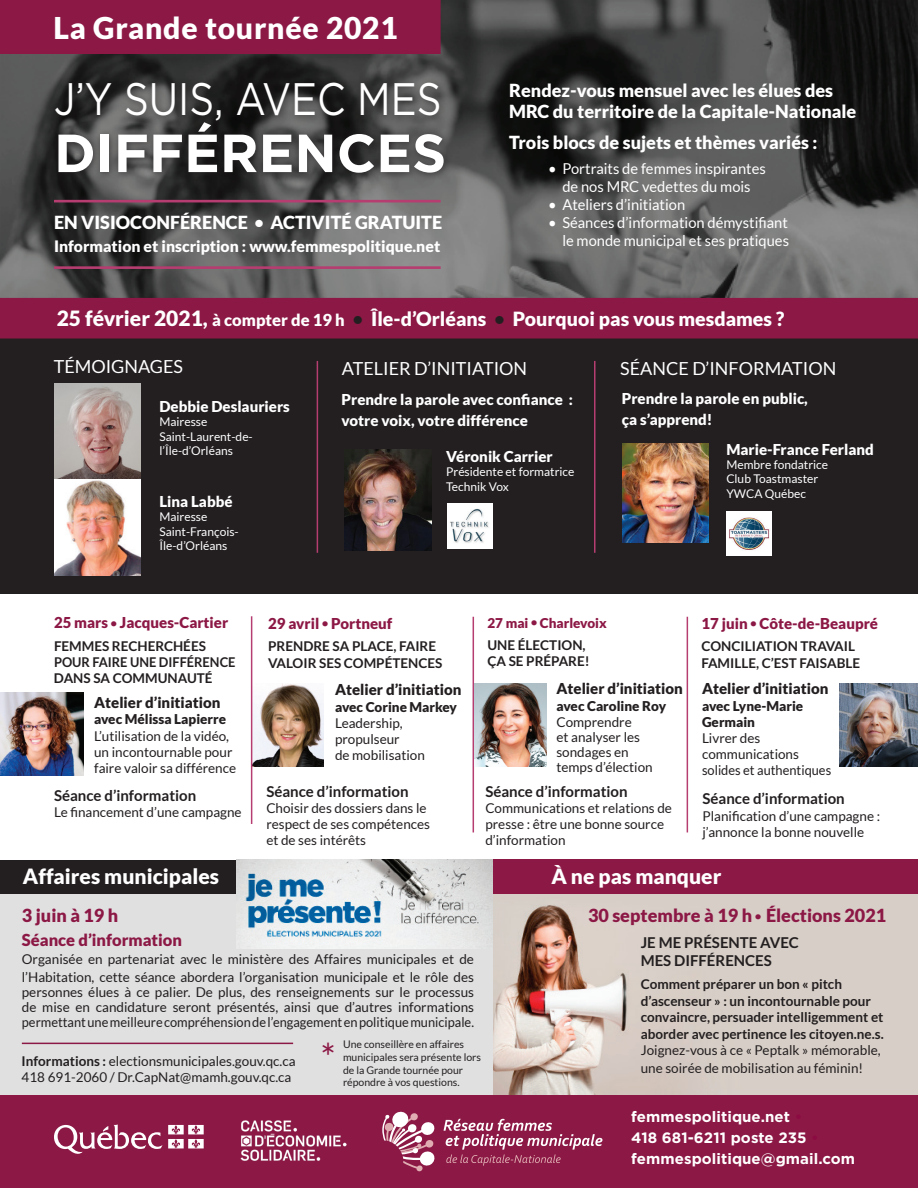
<style>
.page{position:relative;width:918px;height:1188px;background:#fff}
.page>*{position:absolute;margin:0;border:0;box-sizing:border-box;transform-origin:0 0}
.t1{font:700 53.55px "Gotham HTF";color:#fff}
.t2{font:45.45px "Gotham HTF";color:#fff;scale:.85 1}
.t3{font:37.05px "Lato";color:#8c1845}
.t4{font:900 30px "Lato";letter-spacing:.025em;color:#fff}
.t5{font:900 21px "Lato";color:#fff}
.t6{font:900 19.5px "Lato";color:#fff}
.t7{font:900 18px/21px "Lato";color:#fff}
.t8{font:18px "Lato";color:#fff}
.t9{font:900 18px "Lato";color:#8c1845}
.t10{font:900 16.5px "Lato";color:#8c1845}
.t11{font:900 15.75px "Lato";color:#fff}
.t12{font:900 15px/21px "Lato";color:#fff}
.t13{font:15px/18px "Lato";color:#fff;text-align:center}
.t14{font:700 15px/18px "Lato";color:#231f20}
.t15{font:900 15px "Lato";color:#231f20}
.t16{font:700 15px/21px "Gotham HTF";letter-spacing:.005em;color:#fff}
.t17{font:900 15px "Lato";color:#8c1845}
.t18{font:13.5px/16.2px "Lato";color:#231f20}
.t19{font:700 13.5px/16.2px "Lato";color:#231f20}
.t20{font:900 13.5px/16.2px "Lato";color:#231f20}
.t21{font:900 13.5px/22.5px "Lato";color:#8c1845}
.t22{font:12px/14.4px "Lato";color:#fff}
.t23{font:10.5px/12.6px "Lato";color:#231f20}
.s1{font-size:15px}
.s2{font-size:21px}
.s3{font-size:16.5px}
.s4{font-size:16.5px;color:#231f20}
.s5{font-size:10.5px}
.s6{font-weight:700;color:#231f20}
.s7{font-weight:700}
.s8{color:#8c0b42}
</style>
<div class="page">
<div style="left:0;top:874px;width:494px;height:221px;background:#e0e0e0"></div>
<div style="left:0;top:860px;width:494px;height:34px;background:#231f20"></div>
<img style="left:237px;top:860px;width:257px;height:89px">
<hr style="left:22px;top:1043px;width:271px;height:1px;background:#8c1845">
<img style="left:493px;top:894px;width:425px;height:201px">
<img style="left:252px;top:683px;width:72px;height:84px">
<img style="left:0;top:0;width:918px;height:298px">
<div style="left:0;top:0;width:441px;height:54px;background:#8c1845"></div>
<div style="left:49px;top:76px;width:404px;height:106px;background:#231f20;opacity:.75"></div>
<hr style="left:54px;top:200px;width:387px;height:2px;background:#b53d70">
<div style="left:0;top:1095px;width:918px;height:93px;background:#8c1845"></div>
<svg style="left:382px;top:1111px;width:53px;height:61px"></svg>
<svg style="left:444px;top:1119px;width:158px;height:47px"></svg>
<img style="left:241px;top:1120px;width:106px;height:40px">
<svg style="left:54px;top:1124px;width:150px;height:30px"></svg>
<hr style="left:54px;top:266px;width:387px;height:3px;background:#b53d70">
<div style="left:0;top:298px;width:918px;height:296px;background:#231f20"></div>
<hr style="left:317px;top:361px;width:1px;height:192px;background:#b53d70">
<hr style="left:594px;top:361px;width:2px;height:192px;background:#b53d70">
<img style="left:54px;top:384px;width:87px;height:192px">
<img style="left:345px;top:450px;width:87px;height:100px">
<img style="left:447px;top:503px;width:46px;height:46px">
<img style="left:726px;top:511px;width:45px;height:45px">
<img style="left:622px;top:444px;width:87px;height:99px">
<div style="left:0;top:298px;width:918px;height:41px;background:#8c1845"></div>
<hr style="left:251px;top:616px;width:1px;height:208px;background:#b53d70">
<hr style="left:473px;top:617px;width:1px;height:215px;background:#b53d70">
<hr style="left:687px;top:617px;width:1px;height:215px;background:#b53d70">
<img style="left:0;top:693px;width:83px;height:83px">
<img style="left:474px;top:683px;width:72px;height:84px">
<img style="left:839px;top:683px;width:79px;height:84px">
<div style="left:494px;top:860px;width:424px;height:34px;background:#8c1845"></div>
<h3 class="t4" style="left:53px;top:10px;width:346px">La Grande tournée 2021</h3>
<h2 class="t2" style="left:54px;top:74px;width:457px">J’Y SUIS, AVEC MES</h2>
<h1 class="t1" style="left:54px;top:122px;width:394px">DIFFÉRENCES</h1>
<h3 class="t7" style="left:54px;top:212px;width:390px">EN VISIOCONFÉRENCE <span class="s1">•</span> ACTIVITÉ GRATUITE</h3>
<p class="t11" style="left:54px;top:237px;width:388px">Information et inscription : www.femmespolitique.net</p>
<h3 class="t7" style="left:509px;top:79px;width:349px">Rendez-vous mensuel avec les élues des<br>MRC du territoire de la Capitale-Nationale</h3>
<h3 class="t7" style="left:509px;top:132px;width:310px">Trois blocs de sujets et thèmes variés :</h3>
<p class="t13" style="left:548px;top:160px;width:219px">• Portraits de femmes inspirantes de nos MRC vedettes du mois</p>
<p class="t13" style="left:548px;top:196px;width:139px">• Ateliers d’initiation</p>
<p class="t13" style="left:548px;top:214px;width:242px;text-align:right">• Séances d’information démystifiant le monde municipal et ses pratiques</p>
<h3 class="t6" style="left:57px;top:308px;width:729px"><span class="s2">25 février 2021,</span> <span class="s3">à compter de 19 h</span> <span class="s4">•</span> Île-d’Orléans <span class="s4">•</span> Pourquoi pas vous mesdames ?</h3>
<h3 class="t8" style="left:54px;top:357px;width:131px">TÉMOIGNAGES</h3>
<h3 class="t8" style="left:342px;top:358px;width:187px">ATELIER D’INITIATION</h3>
<h3 class="t8" style="left:620px;top:358px;width:218px">SÉANCE D’INFORMATION</h3>
<p class="t12" style="left:159px;top:396px;width:132px">Debbie Deslauriers</p>
<p class="t22" style="left:159px;top:415px;width:95px">Mairesse<br>Saint-Laurent-de&shy;l’Île-d’Orléans</p>
<p class="t12" style="left:622px;top:388px;width:188px">Prendre la parole en public, ça s’apprend!</p>
<p class="t12" style="left:342px;top:389px;width:233px">Prendre la parole avec confiance : votre voix, votre différence</p>
<p class="t12" style="left:726px;top:438px;width:149px">Marie-France Ferland</p>
<p class="t22" style="left:726px;top:457px;width:103px">Membre fondatrice<br>Club Toastmaster<br>YWCA Québec</p>
<p class="t12" style="left:446px;top:446px;width:108px">Véronik Carrier</p>
<p class="t22" style="left:446px;top:465px;width:130px">Présidente et formatrice<br>Technik Vox</p>
<p class="t12" style="left:159px;top:490px;width:75px">Lina Labbé</p>
<p class="t22" style="left:159px;top:510px;width:81px">Mairesse<br>Saint-François-<br>Île-d’Orléans</p>
<p class="t17" style="left:54px;top:614px;width:176px">25 mars <span class="s5">•</span> Jacques-Cartier</p>
<p class="t19" style="left:54px;top:638px;width:183px">FEMMES RECHERCHÉES<br>POUR FAIRE UNE DIFFÉRENCE<br>DANS SA COMMUNAUTÉ</p>
<p class="t15" style="left:94px;top:694px;width:128px">Atelier d’initiation</p>
<p class="t20" style="left:94px;top:711px;width:133px">avec Mélissa Lapierre</p>
<p class="t18" style="left:94px;top:727px;width:144px">L’utilisation de la vidéo, un incontournable pour faire valoir sa différence</p>
<p class="t14" style="left:54px;top:786px;width:144px">Séance d’information</p>
<p class="t18" style="left:54px;top:804px;width:189px">Le financement d’une campagne</p>
<h3 class="t5" style="left:23px;top:864px;width:198px">Affaires municipales</h3>
<p class="t17" style="left:268px;top:615px;width:126px">29 avril <span class="s5">•</span> Portneuf</p>
<p class="t19" style="left:268px;top:638px;width:176px">PRENDRE SA PLACE, FAIRE<br>VALOIR SES COMPÉTENCES</p>
<p class="t15" style="left:335px;top:681px;width:128px">Atelier d’initiation</p>
<p class="t20" style="left:335px;top:698px;width:124px">avec Corine Markey</p>
<p class="t18" style="left:335px;top:715px;width:91px">Leadership, propulseur<br>de mobilisation</p>
<p class="t14" style="left:266px;top:782px;width:144px">Séance d’information</p>
<p class="t18" style="left:266px;top:800px;width:165px">Choisir des dossiers dans le respect de ses compétences et de ses intérêts</p>
<p class="t21" style="left:487px;top:611px;width:121px">27 mai <span class="s5">•</span> Charlevoix<br><span class="s6">UNE ÉLECTION,</span></p>
<p class="t19" style="left:487px;top:653px;width:104px">ÇA SE PRÉPARE!</p>
<p class="t15" style="left:556px;top:680px;width:128px">Atelier d’initiation</p>
<p class="t20" style="left:556px;top:697px;width:111px">avec Caroline Roy</p>
<p class="t18" style="left:556px;top:714px;width:98px;line-height:15px">Comprendre<br>et analyser les sondages en temps d’élection</p>
<p class="t14" style="left:485px;top:782px;width:144px">Séance d’information</p>
<p class="t18" style="left:485px;top:800px;width:188px">Communications et relations de presse : être une bonne source d’information</p>
<p class="t17" style="left:701px;top:615px;width:178px">17 juin <span class="s5">•</span> Côte-de-Beaupré</p>
<p class="t19" style="left:701px;top:638px;width:160px">CONCILIATION TRAVAIL<br>FAMILLE, C’EST FAISABLE</p>
<p class="t15" style="left:702px;top:680px;width:128px">Atelier d’initiation</p>
<p class="t20" style="left:702px;top:697px;width:103px">avec Lyne-Marie<br>Germain</p>
<p class="t18" style="left:702px;top:730px;width:131px">Livrer des communications solides et authentiques</p>
<p class="t14" style="left:703px;top:790px;width:144px">Séance d’information</p>
<p class="t18" style="left:703px;top:808px;width:179px">Planification d’une campagne : j’annonce la bonne nouvelle</p>
<h3 class="t5" style="left:551px;top:864px;width:171px">À ne pas manquer</h3>
<h3 class="t9" style="left:22px;top:905px;width:98px">3 juin à 19 h</h3>
<p class="t10" style="left:22px;top:930px;width:162px">Séance d’information</p>
<p class="t18" style="left:22px;top:950px;width:454px;line-height:18px">Organisée en partenariat avec le ministère des Affaires municipales et de l’Habitation, cette séance abordera l’organisation municipale et le rôle des</p>
<p class="t18" style="left:22px;top:985px;width:454px;line-height:15px;text-align:justify">personnes élues à ce palier. De plus, des renseignements sur le processus de mise en candidature seront présentés, ainsi que d’autres informations permettant une meilleure compréhension de l’engagement en politique municipale.</p>
<p class="t23" style="left:343px;top:1038px;width:140px">Une conseillère en affaires municipales sera présente lors de la Grande tournée pour répondre à vos questions.</p>
<h3 class="t3" style="left:321px;top:1037px;width:16px">*</h3>
<p class="t18" style="left:22px;top:1053px;width:275px"><span class="s7">Informations :</span> electionsmunicipales.gouv.qc.ca<br>418 691-2060 / Dr.CapNat@mamh.gouv.qc.ca</p>
<h3 class="t9" style="left:588px;top:905px;width:300px">30 septembre à 19 h <span class="s5">•</span> Élections 2021</h3>
<p class="t14" style="left:641px;top:933px;width:160px">JE ME PRÉSENTE AVEC<br>MES DIFFÉRENCES</p>
<p class="t19" style="left:641px;top:976px;width:245px">Comment préparer un bon « pitch d’ascenseur » : un incontournable pour convaincre, persuader intelligemment et aborder avec pertinence les citoyen.ne.s.</p>
<p class="t18" style="left:641px;top:1041px;width:242px;line-height:18px">Joignez-vous à ce « Peptalk » mémorable, une soirée de mobilisation au féminin!</p>
<p class="t16" style="left:631px;top:1106px;width:225px">femmespolitique.net <span class="s8">•<br></span>418 681-6211 poste 235 <span class="s8">• </span>femmespolitique@gmail.com</p>
</div>
